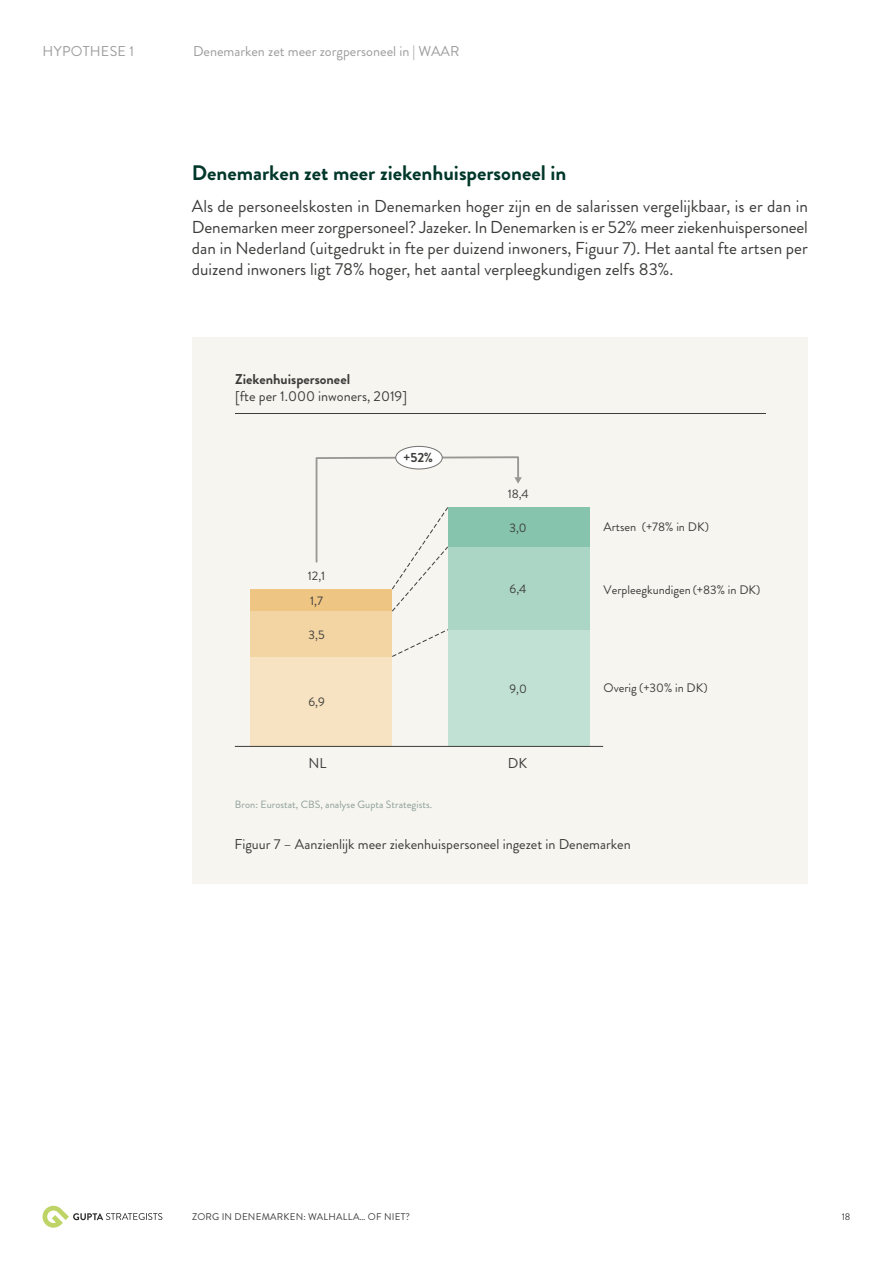
<style>
.page{position:relative;width:893px;height:1263px;background:#fff}
.page>*{position:absolute;margin:0;border:0;box-sizing:border-box;transform-origin:0 0}
.t1{font:700 21px "Brandon Grotesque";color:#00372a}
.t2{font:17.25px/21px "Brandon Grotesque";color:#3c3c3b;text-align:justify}
.t3{font:14.25px "Brandon Grotesque";color:#3c3c3b}
.t4{font:14.25px "Brandon Grotesque";color:#9d9d9d}
.t5{font:700 14.25px "Brandon Grotesque";color:#3c3c3b}
.t6{font:14.25px "Brandon Grotesque";letter-spacing:.02em;color:#9d9d9d}
.t7{font:700 13.35px "Brandon Grotesque";color:#3c3c3b}
.t8{font:12.3px "Brandon Grotesque";color:#3c3c3b}
.t9{font:10.5px "Brandon Grotesque";letter-spacing:.005em;color:#8e9f9a}
.t10{font:9.75px "Brandon Grotesque";letter-spacing:.02em;color:#3c3c3b}
</style>
<div class="page">
<div style="left:192px;top:338px;width:616px;height:546px;background:#f6f5ef"></div>
<svg style="left:43px;top:1206px;width:119px;height:22px"></svg>
<hr style="left:235px;top:413px;width:530px;height:1px;background:#3c3c3b">
<div style="left:396px;top:446px;width:46px;height:23px;background:#fff;border-radius:50%"></div>
<div style="left:395px;top:446px;width:47px;height:23px;border:1px solid #717171;border-radius:50%"></div>
<svg style="left:392px;top:629px;width:56px;height:28px"></svg>
<svg style="left:316px;top:456px;width:206px;height:156px"></svg>
<div style="left:448px;top:630px;width:141px;height:116px;background:#c2e1d5"></div>
<div style="left:250px;top:657px;width:142px;height:89px;background:#f7e2c1"></div>
<div style="left:448px;top:547px;width:141px;height:83px;background:#abd5c4"></div>
<div style="left:250px;top:611px;width:142px;height:46px;background:#f3d4a3"></div>
<div style="left:448px;top:507px;width:141px;height:40px;background:#86c4ae"></div>
<div style="left:250px;top:589px;width:142px;height:22px;background:#efc584"></div>
<hr style="left:235px;top:746px;width:368px;height:1px;background:#3c3c3b">
<p class="t6" style="left:43px;top:41px;width:93px">HYPOTHESE 1</p>
<p class="t4" style="left:193px;top:41px;width:268px">Denemarken zet meer zorgpersoneel in | WAAR</p>
<p class="t1" style="left:192px;top:158px;width:376px">Denemarken zet meer ziekenhuispersoneel in</p>
<p class="t2" style="left:192px;top:196px;width:617px">Als de personeelskosten in Denemarken hoger zijn en de salarissen vergelijkbaar, is er dan in Denemarken meer zorgpersoneel? Jazeker. In Denemarken is er 52% meer ziekenhuispersoneel dan in Nederland (uitgedrukt in fte per duizend inwoners, Figuur 7). Het aantal fte artsen per duizend inwoners ligt 78% hoger, het aantal verpleegkundigen zelfs 83%.</p>
<p class="t5" style="left:235px;top:369px;width:117px">Ziekenhuispersoneel</p>
<p class="t3" style="left:235px;top:386px;width:173px">[fte per 1.000 inwoners, 2019]</p>
<p class="t8" style="left:308px;top:567px;width:19px">12,1</p>
<p class="t8" style="left:310px;top:592px;width:14px">1,7</p>
<p class="t8" style="left:308px;top:626px;width:18px">3,5</p>
<p class="t8" style="left:308px;top:694px;width:18px">6,9</p>
<p class="t7" style="left:403px;top:448px;width:32px">+52%</p>
<p class="t8" style="left:508px;top:485px;width:23px">18,4</p>
<p class="t8" style="left:509px;top:519px;width:19px">3,0</p>
<p class="t8" style="left:510px;top:580px;width:18px">6,4</p>
<p class="t8" style="left:509px;top:680px;width:19px">9,0</p>
<p class="t3" style="left:309px;top:753px;width:19px">NL</p>
<p class="t3" style="left:508px;top:753px;width:21px">DK</p>
<p class="t8" style="left:603px;top:518px;width:107px">Artsen (+78% in DK)</p>
<p class="t8" style="left:603px;top:581px;width:158px">Verpleegkundigen (+83% in DK)</p>
<p class="t8" style="left:603px;top:679px;width:106px">Overig (+30% in DK)</p>
<p class="t9" style="left:235px;top:798px;width:199px">Bron: Eurostat, CBS, analyse Gupta Strategists.</p>
<p class="t3" style="left:234px;top:834px;width:398px">Figuur 7 – Aanzienlijk meer ziekenhuispersoneel ingezet in Denemarken</p>
<p class="t10" style="left:192px;top:1210px;width:219px">ZORG IN DENEMARKEN: WALHALLA… OF NIET?</p>
<p class="t10" style="left:842px;top:1210px;width:10px">18</p>
</div>
